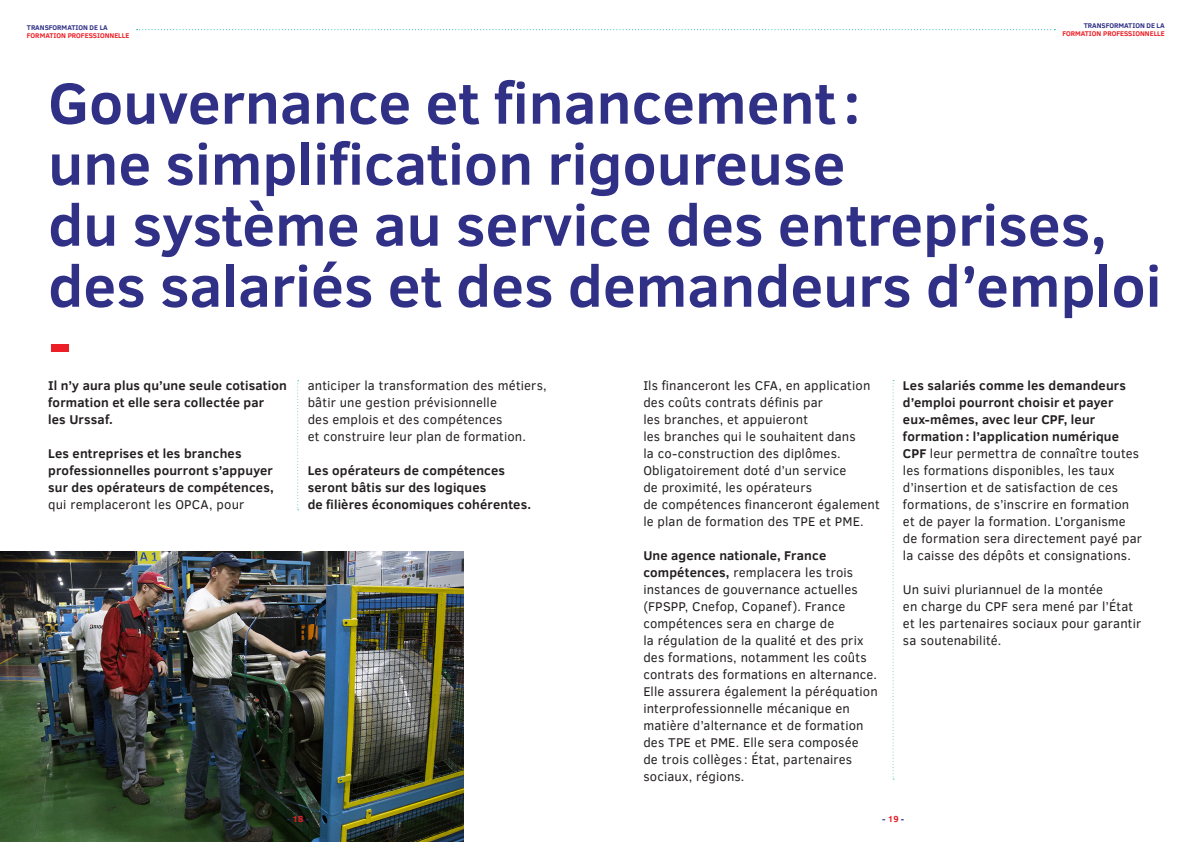
<style>
.page{position:relative;width:1191px;height:842px;background:#fff}
.page>*{position:absolute;margin:0;border:0;box-sizing:border-box;transform-origin:0 0}
.t1{font:700 59px/61px "Clear Sans";color:#303087}
.t2{font:700 59px "Clear Sans";color:#ed1f26}
.t3{font:13px/17px "Clear Sans";letter-spacing:.01em;color:#231f20}
.t4{font:700 13px/17px "Clear Sans";letter-spacing:.015em;color:#231f20}
.t5{font:700 9px "Clear Sans";color:#303087}
.t6{font:700 7px "Clear Sans";color:#ed1f26}
.t7{font:700 7px "Clear Sans";color:#303087}
.s1{font-weight:700}
.s2{color:#ed1f26}
</style>
<div class="page">
<svg style="left:137px;top:29px;width:918px;height:1px"></svg>
<svg style="left:297px;top:380px;width:2px;height:130px"></svg>
<img style="left:0;top:551px;width:463px;height:291px">
<svg style="left:892px;top:380px;width:2px;height:400px"></svg>
<p class="t7" style="left:27px;top:22px;width:82px">TRANSFORMATION DE LA</p>
<p class="t6" style="left:27px;top:31px;width:104px">FORMATION PROFESSIONNELLE</p>
<p class="t7" style="left:1083px;top:20px;width:82px">TRANSFORMATION DE LA</p>
<p class="t6" style="left:1062px;top:29px;width:104px">FORMATION PROFESSIONNELLE</p>
<h1 class="t1" style="left:48px;top:70px;width:1114px">Gouvernance et financement:<br>une simplification rigoureuse<br>du système au service des entreprises, des salariés et des demandeurs d’emploi</h1>
<h1 class="t2" style="left:48px;top:299px;width:24px">-</h1>
<p class="t3" style="left:643px;top:376px;width:238px">Ils financeront les CFA, en application des coûts contrats définis par<br>les branches, et appuieront<br>les branches qui le souhaitent dans<br>la co-construction des diplômes.<br>Obligatoirement doté d’un service<br>de proximité, les opérateurs<br>de compétences financeront également le plan de formation des TPE et PME.</p>
<p class="t3" style="left:643px;top:546px;width:236px"><span class="s1">Une agence nationale, France compétences,</span> remplacera les trois instances de gouvernance actuelles (FPSPP, Cnefop, Copanef). France compétences sera en charge de<br>la régulation de la qualité et des prix des formations, notamment les coûts contrats des formations en alternance.<br>Elle assurera également la péréquation interprofessionnelle mécanique en matière d’alternance et de formation des TPE et PME. Elle sera composée<br>de trois collèges : État, partenaires sociaux, régions.</p>
<p class="t3" style="left:903px;top:377px;width:240px"><span class="s1">Les salariés comme les demandeurs d’emploi pourront choisir et payer eux-mêmes, avec leur CPF, leur formation : l’application numérique CPF</span> leur permettra de connaître toutes les formations disponibles, les taux d’insertion et de satisfaction de ces formations, de s’inscrire en formation et de payer la formation. L’organisme de formation sera directement payé par la caisse des dépôts et consignations.</p>
<p class="t3" style="left:903px;top:581px;width:240px">Un suivi pluriannuel de la montée<br>en charge du CPF sera mené par l’État et les partenaires sociaux pour garantir sa soutenabilité.</p>
<p class="t3" style="left:308px;top:377px;width:240px">anticiper la transformation des métiers, bâtir une gestion prévisionnelle<br>des emplois et des compétences<br>et construire leur plan de formation.</p>
<p class="t4" style="left:308px;top:461px;width:225px">Les opérateurs de compétences seront bâtis sur des logiques<br>de filières économiques cohérentes.</p>
<p class="t4" style="left:48px;top:376px;width:240px">Il n’y aura plus qu’une seule cotisation formation et elle sera collectée par<br>les Urssaf.</p>
<p class="t4" style="left:48px;top:444px;width:227px">Les entreprises et les branches professionnelles pourront s’appuyer sur des opérateurs de compétences,</p>
<p class="t3" style="left:48px;top:496px;width:198px">qui remplaceront les OPCA, pour</p>
<p class="t5" style="left:287px;top:812px;width:24px">- <span class="s2">18</span> -</p>
<p class="t5" style="left:882px;top:812px;width:24px">- <span class="s2">19</span> -</p>
</div>
